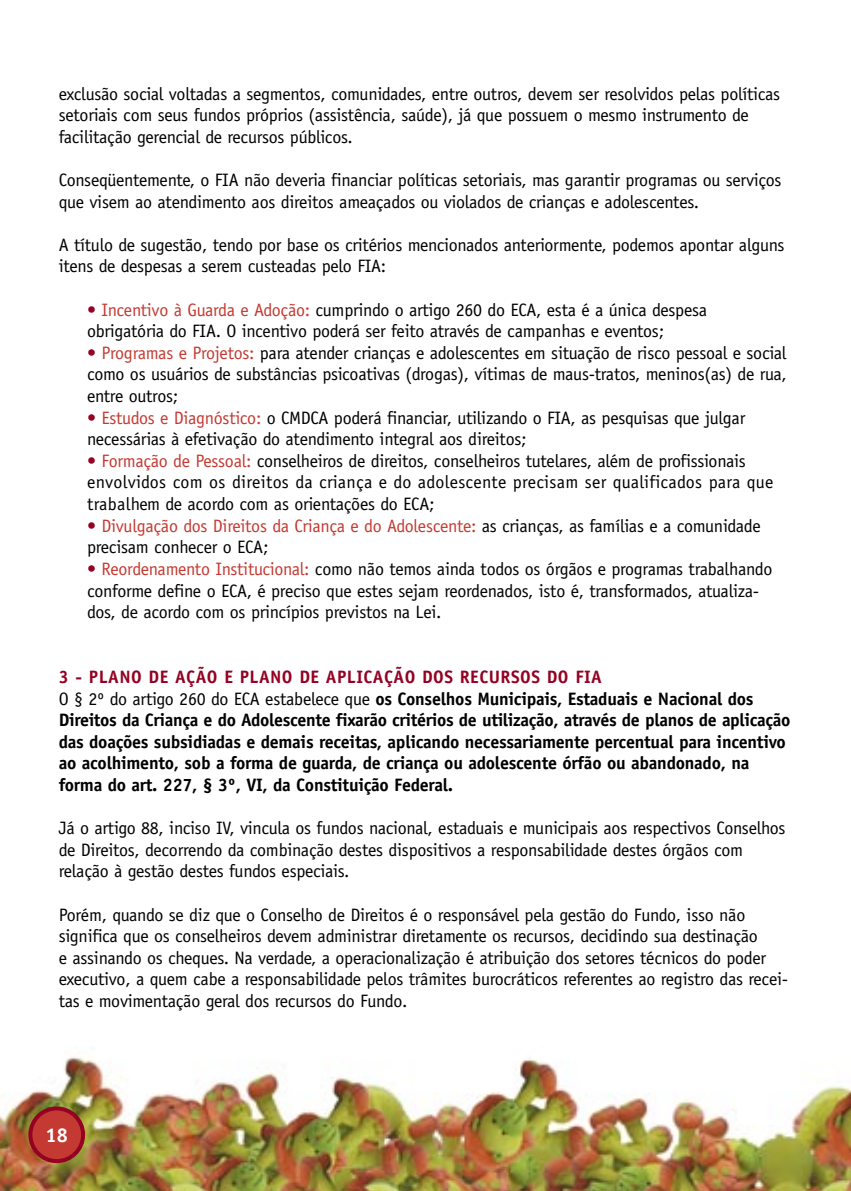
<style>
.page{position:relative;width:851px;height:1191px;background:#fff}
.page>*{position:absolute;margin:0;border:0;box-sizing:border-box;transform-origin:0 0}
.t1{font:700 20px "Officina Sans";color:#fff}
.t2{font:18px/21.6px "Officina Sans";letter-spacing:-.015em;color:#000}
.t3{font:700 18px/21.6px "Officina Sans";letter-spacing:-.015em;color:#000}
.t4{font:700 18px "Officina Sans";letter-spacing:.025em;color:#940123}
.s1{color:#940123}
.s2{color:#c43a32}
.s3{font-weight:400}
</style>
<div class="page">
<img style="left:0;top:1057px;width:851px;height:134px">
<div style="left:30px;top:1108px;width:53px;height:53px;background:#c43a32;border-radius:50%"></div>
<div style="left:28px;top:1106px;width:57px;height:57px;border:4px solid #940123;border-radius:50%"></div>
<p class="t2" style="left:59px;top:83px;width:722px">exclusão social voltadas a segmentos, comunidades, entre outros, devem ser resolvidos pelas políticas setoriais com seus fundos próprios (assistência, saúde), já que possuem o mesmo instrumento de facilitação gerencial de recursos públicos.</p>
<p class="t2" style="left:59px;top:169px;width:724px">Conseqüentemente, o FIA não deveria financiar políticas setoriais, mas garantir programas ou serviços</p>
<p class="t2" style="left:59px;top:191px;width:641px">que visem ao atendimento aos direitos ameaçados ou violados de crianças e adolescentes.</p>
<p class="t2" style="left:59px;top:234px;width:727px">A título de sugestão, tendo por base os critérios mencionados anteriormente, podemos apontar alguns itens de despesas a serem custeadas pelo FIA:</p>
<p class="t2" style="left:87px;top:299px;width:621px"><span class="s1">•</span> <span class="s2">Incentivo à Guarda e Adoção:</span> cumprindo o artigo 260 do ECA, esta é a única despesa obrigatória do FIA. O incentivo poderá ser feito através de campanhas e eventos;</p>
<p class="t2" style="left:87px;top:342px;width:701px;text-align:justify"><span class="s1">•</span> <span class="s2">Programas e Projetos:</span> para atender crianças e adolescentes em situação de risco pessoal e social como os usuários de substâncias psicoativas (drogas), vítimas de maus-tratos, meninos(as) de rua, entre outros;</p>
<p class="t2" style="left:87px;top:407px;width:659px"><span class="s1">•</span> <span class="s2">Estudos e Diagnóstico:</span> o CMDCA poderá financiar, utilizando o FIA, as pesquisas que julgar necessárias à efetivação do atendimento integral aos direitos;</p>
<p class="t2" style="left:87px;top:450px;width:687px"><span class="s1">•</span> <span class="s2">Formação de Pessoal:</span> conselheiros de direitos, conselheiros tutelares, além de profissionais envolvidos com os direitos da criança e do adolescente precisam ser qualificados para que trabalhem de acordo com as orientações do ECA;</p>
<p class="t2" style="left:87px;top:515px;width:675px"><span class="s1">•</span> <span class="s2">Divulgação dos Direitos da Criança e do Adolescente:</span> as crianças, as famílias e a comunidade precisam conhecer o ECA;</p>
<p class="t2" style="left:87px;top:558px;width:686px"><span class="s1">•</span> <span class="s2">Reordenamento Institucional:</span> como não temos ainda todos os órgãos e programas trabalhando conforme define o ECA, é preciso que estes sejam reordenados, isto é, transformados, atualiza&shy;dos, de acordo com os princípios previstos na Lei.</p>
<p class="t4" style="left:59px;top:665px;width:544px">3 - PLANO DE AÇÃO E PLANO DE APLICAÇÃO DOS RECURSOS DO FIA</p>
<p class="t3" style="left:59px;top:687px;width:733px"><span class="s3">O § 2º do artigo 260 do ECA estabelece que</span> os Conselhos Municipais, Estaduais e Nacional dos Direitos da Criança e do Adolescente fixarão critérios de utilização, através de planos de aplicação das doações subsidiadas e demais receitas, aplicando necessariamente percentual para incentivo ao acolhimento, sob a forma de guarda, de criança ou adolescente órfão ou abandonado, na forma do art. 227, § 3º, VI, da Constituição Federal.</p>
<p class="t2" style="left:59px;top:817px;width:728px">Já o artigo 88, inciso IV, vincula os fundos nacional, estaduais e municipais aos respectivos Conselhos de Direitos, decorrendo da combinação destes dispositivos a responsabilidade destes órgãos com relação à gestão destes fundos especiais.</p>
<p class="t2" style="left:59px;top:903px;width:700px">Porém, quando se diz que o Conselho de Direitos é o responsável pela gestão do Fundo, isso não significa que os conselheiros devem administrar diretamente os recursos, decidindo sua destinação</p>
<p class="t2" style="left:59px;top:947px;width:730px">e assinando os cheques. Na verdade, a operacionalização é atribuição dos setores técnicos do poder executivo, a quem cabe a responsabilidade pelos trâmites burocráticos referentes ao registro das recei&shy;tas e movimentação geral dos recursos do Fundo.</p>
<p class="t1" style="left:46px;top:1122px;width:24px">18</p>
</div>
